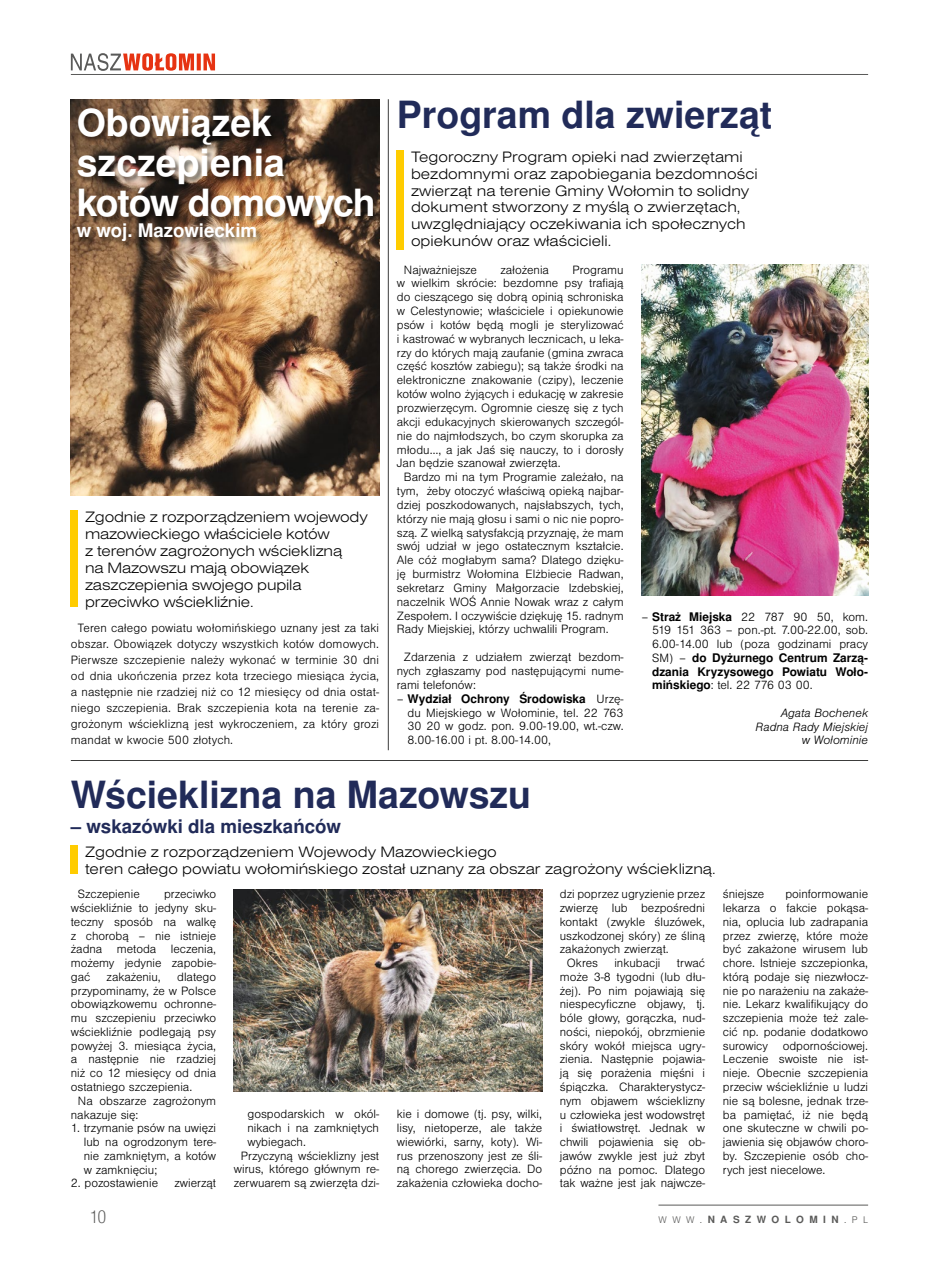
<style>
.page{position:relative;width:939px;height:1276px;background:#fff}
.page>*{position:absolute;margin:0;border:0;box-sizing:border-box;transform-origin:0 0}
.t1{font:700 37.5px "Nimbus San LOT";color:#212b59}
.t2{font:700 37.5px/40px "Nimbus San LOT";color:#fff}
.t3{font:700 18.75px "Nimbus San LOT";color:#212b59}
.t4{font:700 18.75px "Nimbus San LOT";color:#fff}
.t5{font:18.75px "Nimbus San DOT Lig Con";color:#5a5a59}
.t6{font:300 expanded 15.62px/16.9px "Nimbus San TOT";color:#000}
.t7{font:300 12.5px/13.8px "Nimbus San TOT";color:#000;text-align:justify}
.t8{font:italic 300 12.5px/13.8px "Nimbus San TOT";color:#000;text-align:right}
.t9{font:700 11.88px/13.8px "Nimbus San LOT";color:#000}
.t10{font:700 10px "Nimbus San LOT";letter-spacing:.55em;color:#5a5a59}
.s1{font-family:"Nimbus San TOT";font-weight:300;font-size:12.5px}
.s2{font-family:"Nimbus San LOT";font-weight:700;font-size:11.88px}
.s3{font-family:"Nimbus San TOT";font-weight:300}
</style>
<div class="page">
<hr style="left:658px;top:1204px;width:210px;height:1px;background:#5a5a59">
<hr style="left:71px;top:74px;width:797px;height:1px;background:#5a5a59">
<svg style="left:71px;top:53px;width:144px;height:18px"></svg>
<img style="left:71px;top:99px;width:308px;height:396px">
<div style="left:397px;top:150px;width:7px;height:100px;background:#fc0"></div>
<div style="left:71px;top:510px;width:7px;height:96px;background:#fc0"></div>
<div style="left:71px;top:845px;width:7px;height:29px;background:#fc0"></div>
<div style="left:77px;top:108px;width:303px;height:141px;background:#000;opacity:.5"></div>
<img style="left:234px;top:889px;width:308px;height:202px">
<hr style="left:71px;top:760px;width:797px;height:1px;background:#3c3c3b">
<hr style="left:388px;top:99px;width:1px;height:651px;background:#3c3c3b">
<img style="left:641px;top:264px;width:227px;height:331px">
<h1 class="t2" style="left:77px;top:104px;width:301px">Obowiązek szczepienia kotów domowych</h1>
<h2 class="t4" style="left:77px;top:219px;width:182px">w woj. Mazowieckim</h2>
<h1 class="t1" style="left:397px;top:92px;width:377px">Program dla zwierząt</h1>
<p class="t6" style="left:411px;top:148px;width:348px">Tegoroczny Program opieki nad zwierzętami bezdomnymi oraz zapobiegania bezdomności zwierząt na terenie Gminy Wołomin to solidny dokument stworzony z myślą o zwierzętach, uwzględniający oczekiwania ich społecznych opiekunów oraz właścicieli.</p>
<p class="t7" style="left:404px;top:263px;width:74px">Najważniejsze</p>
<p class="t7" style="left:500px;top:263px;width:50px">założenia</p>
<p class="t7" style="left:573px;top:263px;width:52px">Programu</p>
<p class="t7" style="left:397px;top:277px;width:228px">w wielkim skrócie: bezdomne psy trafiają</p>
<p class="t7" style="left:397px;top:291px;width:228px">do cieszącego się dobrą opinią schroniska</p>
<p class="t7" style="left:397px;top:304px;width:228px">w Celestynowie; właściciele i opiekunowie</p>
<p class="t7" style="left:397px;top:318px;width:228px">psów i kotów będą mogli je sterylizować</p>
<p class="t7" style="left:397px;top:332px;width:228px">i kastrować w wybranych lecznicach, u leka-</p>
<p class="t7" style="left:397px;top:346px;width:228px">rzy do których mają zaufanie (gmina zwraca</p>
<p class="t7" style="left:397px;top:360px;width:228px">część kosztów zabiegu); są także środki na</p>
<p class="t7" style="left:397px;top:374px;width:228px">elektroniczne znakowanie (czipy), leczenie</p>
<p class="t7" style="left:397px;top:387px;width:228px">kotów wolno żyjących i edukację w zakresie</p>
<p class="t7" style="left:397px;top:401px;width:228px">prozwierzęcym. Ogromnie cieszę się z tych</p>
<p class="t7" style="left:397px;top:415px;width:228px">akcji edukacyjnych skierowanych szczegól-</p>
<p class="t7" style="left:397px;top:429px;width:228px">nie do najmłodszych, bo czym skorupka za</p>
<p class="t7" style="left:397px;top:443px;width:228px">młodu…, a jak Jaś się nauczy, to i dorosły</p>
<p class="t7" style="left:397px;top:457px;width:165px">Jan będzie szanował zwierzęta.</p>
<p class="t7" style="left:404px;top:470px;width:221px">Bardzo mi na tym Programie zależało, na</p>
<p class="t7" style="left:397px;top:484px;width:228px">tym, żeby otoczyć właściwą opieką najbar-</p>
<p class="t7" style="left:397px;top:498px;width:228px">dziej poszkodowanych, najsłabszych, tych,</p>
<p class="t7" style="left:397px;top:512px;width:228px">którzy nie mają głosu i sami o nic nie popro-</p>
<p class="t7" style="left:397px;top:526px;width:228px">szą. Z wielką satysfakcją przyznaję, że mam</p>
<p class="t7" style="left:397px;top:540px;width:228px">swój udział w jego ostatecznym kształcie.</p>
<p class="t7" style="left:397px;top:553px;width:228px">Ale cóż mogłabym sama? Dlatego dzięku-</p>
<p class="t7" style="left:397px;top:567px;width:228px">ję burmistrz Wołomina Elżbiecie Radwan,</p>
<p class="t7" style="left:397px;top:581px;width:228px">sekretarz Gminy Małgorzacie Izdebskiej,</p>
<p class="t7" style="left:397px;top:595px;width:228px">naczelnik WOŚ Annie Nowak wraz z całym</p>
<p class="t7" style="left:397px;top:609px;width:228px">Zespołem. I oczywiście dziękuję 15. radnym</p>
<p class="t7" style="left:397px;top:623px;width:213px">Rady Miejskiej, którzy uchwalili Program.</p>
<p class="t7" style="left:397px;top:650px;width:228px;text-indent:7px">Zdarzenia z udziałem zwierząt bezdom&shy;nych zgłaszamy pod następującymi nume&shy;rami telefonów:</p>
<p class="t9" style="left:397px;top:692px;width:228px"><span class="s1">–</span> Wydział Ochrony Środowiska <span class="s1">Urzę-</span></p>
<p class="t7" style="left:408px;top:706px;width:218px">du Miejskiego w Wołominie, tel. 22 763<br>30 20 w godz. pon. 9.00-19.00, wt.-czw.<br>8.00-16.00 i pt. 8.00-14.00,</p>
<h1 class="t1" style="left:71px;top:772px;width:462px">Wścieklizna na Mazowszu</h1>
<h2 class="t3" style="left:71px;top:815px;width:272px">– wskazówki dla mieszkańców</h2>
<p class="t6" style="left:85px;top:843px;width:632px">Zgodnie z rozporządzeniem Wojewody Mazowieckiego<br>teren całego powiatu wołomińskiego został uznany za obszar zagrożony wścieklizną.</p>
<p class="t7" style="left:78px;top:887px;width:63px">Szczepienie</p>
<p class="t6" style="left:85px;top:509px;width:284px">Zgodnie z rozporządzeniem wojewody mazowieckiego właściciele kotów<br>z terenów zagrożonych wścieklizną<br>na Mazowszu mają obowiązek zaszczepienia swojego pupila przeciwko wściekliźnie.</p>
<p class="t7" style="left:71px;top:620px;width:310px;line-height:16.1px;text-indent:7px">Teren całego powiatu wołomińskiego uznany jest za taki obszar. Obowiązek dotyczy wszystkich kotów domowych.<br>Pierwsze szczepienie należy wykonać w terminie 30 dni od dnia ukończenia przez kota trzeciego miesiąca życia, a następnie nie rzadziej niż co 12 miesięcy od dnia ostat&shy;niego szczepienia. Brak szczepienia kota na terenie za&shy;grożonym wścieklizną jest wykroczeniem, za który grozi mandat w kwocie 500 złotych.</p>
<p class="t7" style="left:652px;top:610px;width:218px;text-indent:-11px">– <span class="s2">Straż Miejska</span> 22 787 90 50, kom.<br>519 151 363 – pon.-pt. 7.00-22.00, sob.<br>6.00-14.00 lub (poza godzinami pracy</p>
<p class="t9" style="left:652px;top:651px;width:218px"><span class="s1">SM) –</span> do Dyżurnego Centrum Zarzą&shy;dzania Kryzysowego Powiatu Woło-</p>
<p class="t7" style="left:652px;top:678px;width:162px"><span class="s2">mińskiego</span>: tel. 22 776 03 00.</p>
<p class="t8" style="left:756px;top:706px;width:114px">Agata Bochenek<br>Radna Rady Miejskiej w Wołominie</p>
<p class="t7" style="left:723px;top:887px;width:43px">śniejsze</p>
<p class="t7" style="left:723px;top:887px;width:147px;text-indent:62px">poinformowanie lekarza o fakcie pokąsa&shy;nia, oplucia lub zadrapania przez zwierzę, które może być zakażone wirusem lub chore. Istnieje szczepionka, którą podaje się niezwłocz&shy;nie po narażeniu na zakaże&shy;nie. Lekarz kwalifikujący do szczepienia może też zale&shy;cić np. podanie dodatkowo surowicy odpornościowej.<br>Leczenie swoiste nie ist&shy;nieje. Obecnie szczepienia przeciw wściekliźnie u ludzi nie są bolesne, jednak trze&shy;ba pamiętać, iż nie będą one skuteczne w chwili po&shy;jawienia się objawów choro&shy;by. Szczepienie osób cho&shy;rych jest niecelowe.</p>
<p class="t7" style="left:71px;top:887px;width:147px;text-indent:93px">przeciwko wściekliźnie to jedyny sku&shy;teczny sposób na walkę z chorobą – nie istnieje żadna metoda leczenia, możemy jedynie zapobie&shy;gać</p>
<p class="t7" style="left:560px;top:887px;width:147px">dzi poprzez ugryzienie przez</p>
<p class="t7" style="left:560px;top:901px;width:147px">zwierzę lub bezpośredni</p>
<p class="t7" style="left:560px;top:915px;width:147px">kontakt (zwykle śluzówek,</p>
<p class="t7" style="left:560px;top:929px;width:147px">uszkodzonej skóry) ze śliną</p>
<p class="t7" style="left:560px;top:942px;width:110px">zakażonych zwierząt.</p>
<p class="t7" style="left:567px;top:956px;width:33px">Okres</p>
<p class="t7" style="left:614px;top:956px;width:48px">inkubacji</p>
<p class="t7" style="left:560px;top:956px;width:147px;text-indent:117px">trwać może 3-8 tygodni (lub dłu&shy;żej). Po nim pojawiają się niespecyficzne objawy, tj. bóle głowy, gorączka, nud&shy;ności, niepokój, obrzmienie skóry wokół miejsca ugry&shy;zienia. Następnie pojawia&shy;ją się porażenia mięśni i śpiączka. Charakterystycz&shy;nym objawem wścieklizny u człowieka jest wodowstręt i światłowstręt. Jednak w chwili pojawienia się ob&shy;jawów zwykle jest już zbyt późno na pomoc. Dlatego tak ważne jest jak najwcze-</p>
<p class="t7" style="left:107px;top:970px;width:56px">zakażeniu,</p>
<p class="t7" style="left:177px;top:970px;width:40px">dlatego</p>
<p class="t7" style="left:71px;top:984px;width:147px">przypominamy, że w Polsce</p>
<p class="t7" style="left:71px;top:997px;width:147px">obowiązkowemu ochronne-</p>
<p class="t7" style="left:71px;top:1011px;width:147px">mu szczepieniu przeciwko</p>
<p class="t7" style="left:71px;top:1025px;width:147px">wściekliźnie podlegają psy</p>
<p class="t7" style="left:71px;top:1039px;width:147px">powyżej 3. miesiąca życia,</p>
<p class="t7" style="left:71px;top:1052px;width:147px">a następnie nie rzadziej</p>
<p class="t7" style="left:71px;top:1066px;width:147px">niż co 12 miesięcy od dnia</p>
<p class="t7" style="left:71px;top:1080px;width:123px">ostatniego szczepienia.</p>
<p class="t7" style="left:78px;top:1094px;width:140px">Na obszarze zagrożonym</p>
<p class="t7" style="left:71px;top:1107px;width:69px">nakazuje się:</p>
<p class="t7" style="left:84px;top:1121px;width:134px;text-indent:-13px">1. trzymanie psów na uwięzi lub na ogrodzonym tere&shy;nie zamkniętym, a kotów w zamknięciu;</p>
<p class="t7" style="left:71px;top:1176px;width:89px">2. pozostawienie</p>
<p class="t7" style="left:174px;top:1176px;width:43px">zwierząt</p>
<p class="t7" style="left:248px;top:1107px;width:133px">gospodarskich w okól-</p>
<p class="t7" style="left:248px;top:1121px;width:133px">nikach i na zamkniętych</p>
<p class="t7" style="left:248px;top:1135px;width:60px">wybiegach.</p>
<p class="t7" style="left:241px;top:1149px;width:140px">Przyczyną wścieklizny jest</p>
<p class="t7" style="left:234px;top:1162px;width:147px">wirus, którego głównym re-</p>
<p class="t7" style="left:234px;top:1176px;width:147px">zerwuarem są zwierzęta dzi-</p>
<p class="t7" style="left:397px;top:1107px;width:147px">kie i domowe (tj. psy, wilki, lisy, nietoperze, ale także wiewiórki, sarny, koty). Wi&shy;rus przenoszony jest ze śli&shy;ną chorego zwierzęcia. Do zakażenia człowieka docho-</p>
<h2 class="t5" style="left:89px;top:1206px;width:18px">10</h2>
<p class="t10" style="left:658px;top:1213px;width:211px"><span class="s3">WWW.</span>NASZWOLOMIN<span class="s3">.PL</span></p>
</div>
